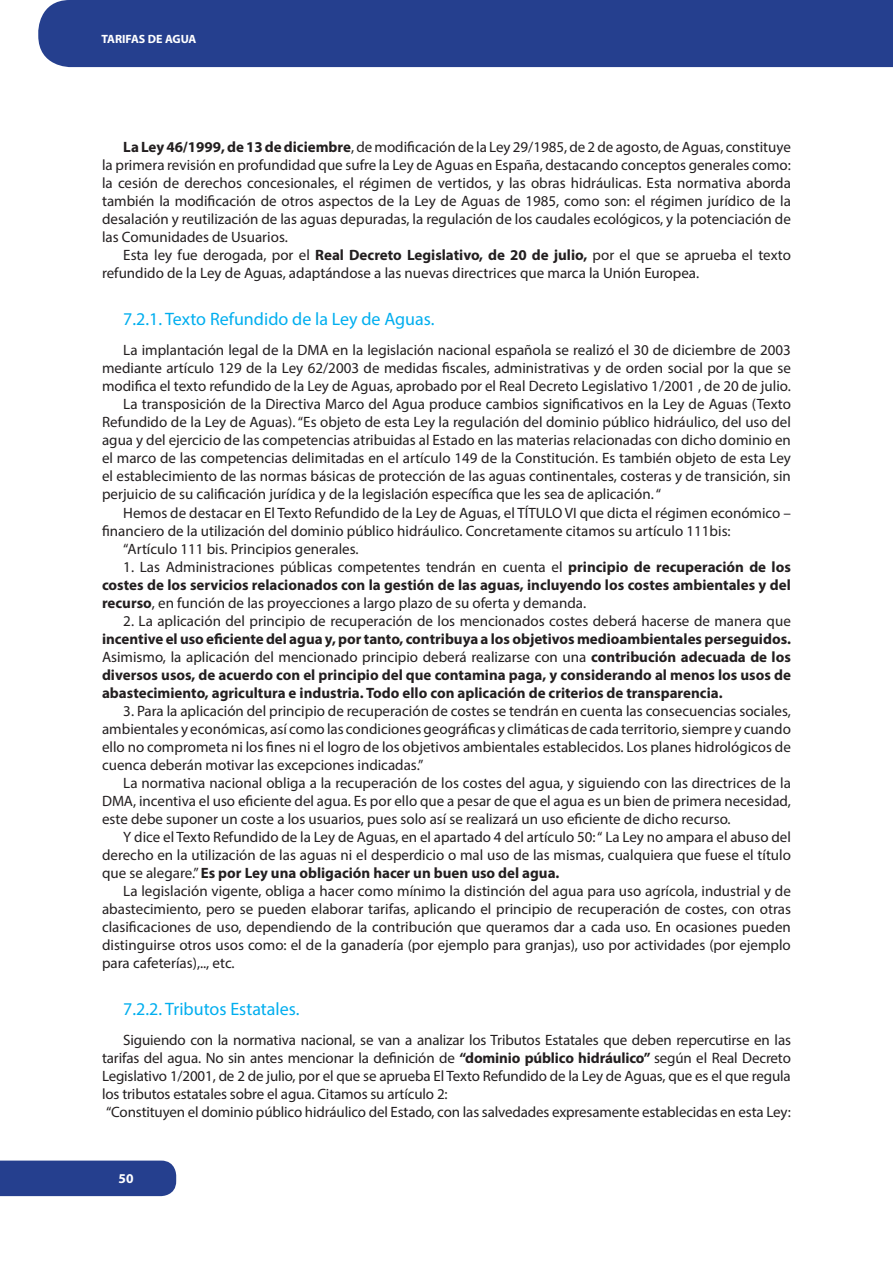
<style>
.page{position:relative;width:893px;height:1263px;background:#fff}
.page>*{position:absolute;margin:0;border:0;box-sizing:border-box;transform-origin:0 0}
.Título_3_PEQUEÑO{font:18px "Myriad Pro";color:#00aeef}
.Párrafo{font:15px/18px "Myriad Pro";color:#231f20;text-align:justify}
.Párrafo-2{font:700 15px/18px "Myriad Pro";color:#231f20;text-align:justify}
.t1{font:700 13.5px "Myriad Pro";color:#fff}
.t2{font:700 12px "Myriad Pro";color:#fff}
.s1{font-weight:700}
.s2{font-weight:400}
</style>
<div class="page">
<div style="left:0;top:1160px;width:176px;height:36px;background:#253f8e"></div>
<div style="left:38px;top:0;width:855px;height:67px;background:#253f8e"></div>
<p class="t2" style="left:101px;top:31px;width:97px">TARIFAS DE AGUA</p>
<p class="Párrafo" style="left:102px;top:137px;width:690px;text-indent:21px"><span class="s1">La Ley 46/1999, de 13 de diciembre</span>, de modificación de la Ley 29/1985, de 2 de agosto, de Aguas, constituye la primera revisión en profundidad que sufre la Ley de Aguas en España, destacando conceptos generales como: la cesión de derechos concesionales, el régimen de vertidos, y las obras hidráulicas. Esta normativa aborda también la modificación de otros aspectos de la Ley de Aguas de 1985, como son: el régimen jurídico de la desalación y reutilización de las aguas depuradas, la regulación de los caudales ecológicos, y la potenciación de las Comunidades de Usuarios.</p>
<p class="Párrafo" style="left:102px;top:245px;width:690px;text-indent:21px">Esta ley fue derogada, por el <span class="s1">Real Decreto Legislativo, de 20 de julio,</span> por el que se aprueba el texto refundido de la Ley de Aguas, adaptándose a las nuevas directrices que marca la Unión Europea.</p>
<p class="Título_3_PEQUEÑO" style="left:123px;top:308px;width:313px">7.2.1. Texto Refundido de la Ley de Aguas.</p>
<p class="Párrafo" style="left:102px;top:341px;width:690px;text-indent:21px">La implantación legal de la DMA en la legislación nacional española se realizó el 30 de diciembre de 2003 mediante artículo 129 de la Ley 62/2003 de medidas fiscales, administrativas y de orden social por la que se modifica el texto refundido de la Ley de Aguas, aprobado por el Real Decreto Legislativo 1/2001 , de 20 de julio.</p>
<p class="Párrafo" style="left:102px;top:395px;width:690px;text-indent:21px">La transposición de la Directiva Marco del Agua produce cambios significativos en la Ley de Aguas (Texto Refundido de la Ley de Aguas). “Es objeto de esta Ley la regulación del dominio público hidráulico, del uso del agua y del ejercicio de las competencias atribuidas al Estado en las materias relacionadas con dicho dominio en el marco de las competencias delimitadas en el artículo 149 de la Constitución. Es también objeto de esta Ley el establecimiento de las normas básicas de protección de las aguas continentales, costeras y de transición, sin perjuicio de su calificación jurídica y de la legislación específica que les sea de aplicación. “</p>
<p class="Párrafo" style="left:102px;top:503px;width:690px;text-indent:21px">Hemos de destacar en El Texto Refundido de la Ley de Aguas, el TÍTULO VI que dicta el régimen económico – financiero de la utilización del dominio público hidráulico. Concretamente citamos su artículo 111bis:</p>
<p class="Párrafo" style="left:123px;top:539px;width:237px">“Artículo 111 bis. Principios generales.</p>
<p class="Párrafo-2" style="left:102px;top:557px;width:690px;text-indent:21px"><span class="s2">1. Las Administraciones públicas competentes tendrán en cuenta el</span> principio de recuperación de los costes de los servicios relacionados con la gestión de las aguas, incluyendo los costes ambientales y del recurso<span class="s2">, en función de las proyecciones a largo plazo de su oferta y demanda.</span></p>
<p class="Párrafo-2" style="left:102px;top:611px;width:690px;text-indent:21px"><span class="s2">2. La aplicación del principio de recuperación de los mencionados costes deberá hacerse de manera que </span>incentive el uso eficiente del agua y, por tanto, contribuya a los objetivos medioambientales perseguidos.<br><span class="s2">Asimismo, la aplicación del mencionado principio deberá realizarse con una</span> contribución adecuada de los diversos usos, de acuerdo con el principio del que contamina paga, y considerando al menos los usos de abastecimiento, agricultura e industria. Todo ello con aplicación de criterios de transparencia.</p>
<p class="Párrafo" style="left:102px;top:701px;width:690px;text-indent:21px">3. Para la aplicación del principio de recuperación de costes se tendrán en cuenta las consecuencias sociales, ambientales y económicas, así como las condiciones geográficas y climáticas de cada territorio, siempre y cuando ello no comprometa ni los fines ni el logro de los objetivos ambientales establecidos. Los planes hidrológicos de cuenca deberán motivar las excepciones indicadas.”</p>
<p class="Párrafo" style="left:102px;top:773px;width:690px;text-indent:21px">La normativa nacional obliga a la recuperación de los costes del agua, y siguiendo con las directrices de la DMA, incentiva el uso eficiente del agua. Es por ello que a pesar de que el agua es un bien de primera necesidad, este debe suponer un coste a los usuarios, pues solo así se realizará un uso eficiente de dicho recurso.</p>
<p class="Párrafo" style="left:102px;top:827px;width:690px;text-indent:21px">Y dice el Texto Refundido de la Ley de Aguas, en el apartado 4 del artículo 50: “ La Ley no ampara el abuso del derecho en la utilización de las aguas ni el desperdicio o mal uso de las mismas, cualquiera que fuese el título que se alegare.” <span class="s1">Es por Ley una obligación hacer un buen uso del agua.</span></p>
<p class="Párrafo" style="left:102px;top:881px;width:690px;text-indent:21px">La legislación vigente, obliga a hacer como mínimo la distinción del agua para uso agrícola, industrial y de abastecimiento, pero se pueden elaborar tarifas, aplicando el principio de recuperación de costes, con otras clasificaciones de uso, dependiendo de la contribución que queramos dar a cada uso. En ocasiones pueden distinguirse otros usos como: el de la ganadería (por ejemplo para granjas), uso por actividades (por ejemplo para cafeterías),.., etc.</p>
<p class="Título_3_PEQUEÑO" style="left:123px;top:997px;width:178px">7.2.2. Tributos Estatales.</p>
<p class="Párrafo" style="left:102px;top:1031px;width:690px;text-indent:21px">Siguiendo con la normativa nacional, se van a analizar los Tributos Estatales que deben repercutirse en las tarifas del agua. No sin antes mencionar la definición de <span class="s1">“dominio público hidráulico”</span> según el Real Decreto Legislativo 1/2001, de 2 de julio, por el que se aprueba El Texto Refundido de la Ley de Aguas, que es el que regula los tributos estatales sobre el agua. Citamos su artículo 2:</p>
<p class="Párrafo" style="left:106px;top:1103px;width:686px">“Constituyen el dominio público hidráulico del Estado, con las salvedades expresamente establecidas en esta Ley:</p>
<p class="t1" style="left:119px;top:1169px;width:16px">50</p>
</div>
